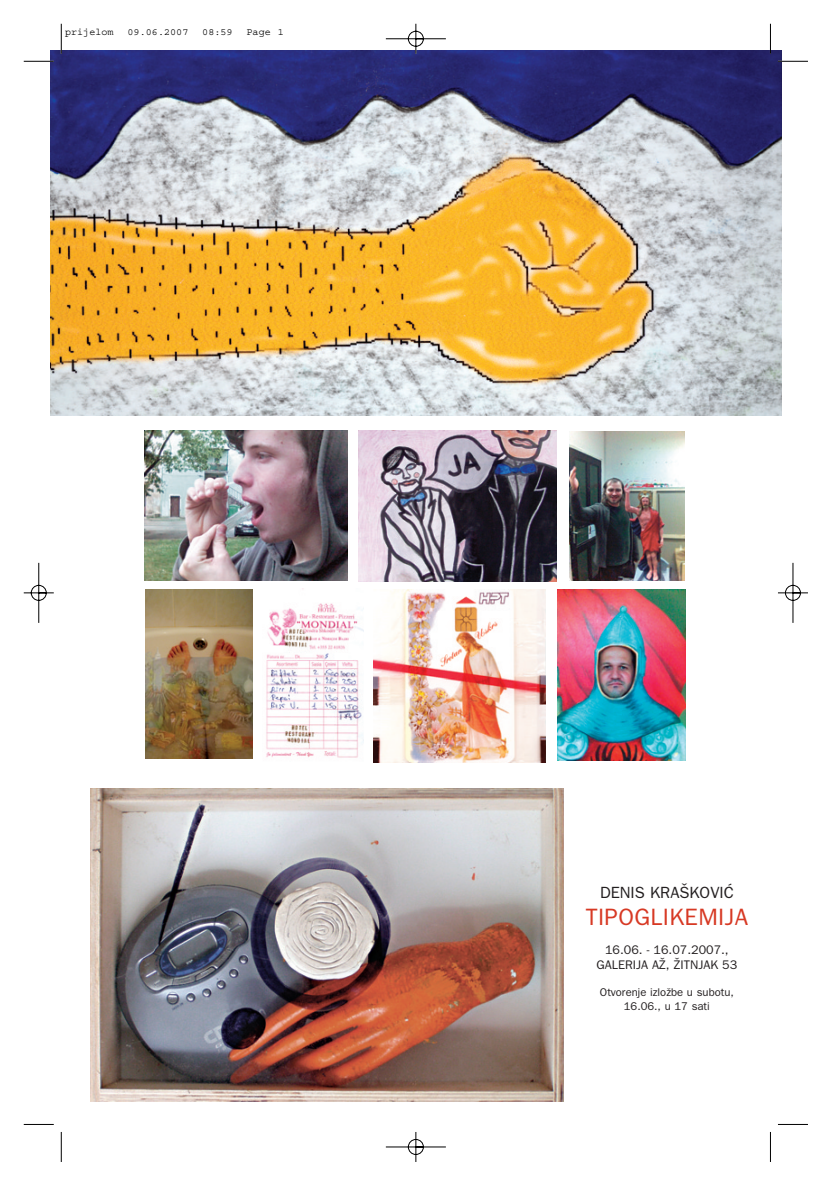
<style>
.page{position:relative;width:833px;height:1187px;background:#fff}
.page>*{position:absolute;margin:0;border:0;box-sizing:border-box;transform-origin:0 0}
.t1{font:23.75px "Franklin Gothic";letter-spacing:.02em;color:#d73924}
.t2{font:16.25px "Franklin Gothic";color:#231f20}
.t3{font:12.5px/15.2px "Franklin Gothic";color:#231f20;text-align:center}
.t4{font:11.25px/13.6px "Franklin Gothic";color:#231f20;text-align:center}
.t5{font:10px "Courier";letter-spacing:.01em;color:#000}
</style>
<div class="page">
<img style="left:23px;top:23px;width:785px;height:1139px">
<p class="t5" style="left:65px;top:29px;width:50px">prijelom</p>
<p class="t5" style="left:127px;top:29px;width:62px">09.06.2007</p>
<p class="t5" style="left:202px;top:29px;width:32px">08:59</p>
<p class="t5" style="left:246px;top:29px;width:39px">Page 1</p>
<h2 class="t2" style="left:600px;top:886px;width:135px">DENIS KRA©KOVI∆</h2>
<h1 class="t1" style="left:585px;top:908px;width:164px">TIPOGLIKEMIJA</h1>
<p class="t3" style="left:596px;top:942px;width:142px">16.06. - 16.07.2007.,<br>GALERIJA AÆ, ÆITNJAK 53</p>
<p class="t4" style="left:600px;top:986px;width:135px">Otvorenje izloæbe u subotu,<br>16.06., u 17 sati</p>
</div>
